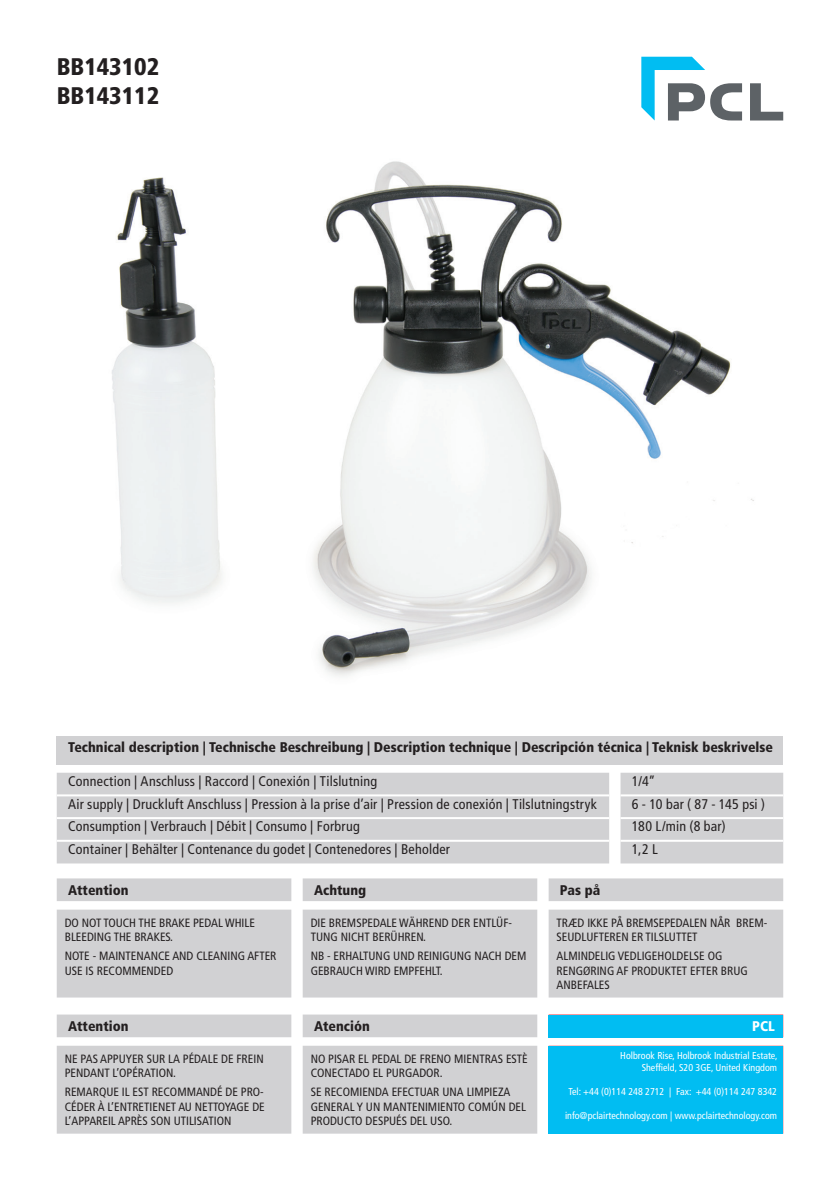
<style>
.page{position:relative;width:840px;height:1191px;background:#fff}
.page>*{position:absolute;margin:0;border:0;box-sizing:border-box;transform-origin:0 0}
.t1{font:900 condensed 24px "Frutiger LT Com";color:#231f20}
.Brød_ny{font:condensed 14px "Frutiger LT Com";letter-spacing:.02em;color:#231f20}
.t2{font:900 condensed 14px "Frutiger LT Com";color:#231f20}
.t3{font:900 condensed 14px "Frutiger LT Com";color:#fff}
.t4{font:condensed 12px/14.4px "Frutiger LT Com";color:#231f20}
.t5{font:condensed 12px "Frutiger LT Com";color:#fff}
.t6{font:condensed 10px "Frutiger LT Com";color:#fff}
</style>
<div class="page">
<div style="left:57px;top:736px;width:725px;height:28px;background:#d1d1d3"></div>
<div style="left:57px;top:772px;width:725px;height:91px;background:#d1d1d3"></div>
<hr style="left:57px;top:794px;width:552px;height:2px;background:#fff">
<hr style="left:57px;top:817px;width:552px;height:2px;background:#fff">
<hr style="left:57px;top:839px;width:552px;height:2px;background:#fff">
<hr style="left:620px;top:794px;width:162px;height:2px;background:#fff">
<hr style="left:620px;top:817px;width:162px;height:2px;background:#fff">
<hr style="left:620px;top:839px;width:162px;height:2px;background:#fff">
<svg style="left:57px;top:878px;width:725px;height:255px;fill:#d1d1d3"></svg>
<svg style="left:548px;top:1014px;width:234px;height:31px"></svg>
<div style="left:548px;top:1045px;width:234px;height:88px;background:#01bdf2"></div>
<div style="left:548px;top:1015px;width:234px;height:22px;background:#01bdf2"></div>
<svg style="left:641px;top:57px;width:141px;height:63px"></svg>
<img style="left:112px;top:161px;width:642px;height:515px">
<p class="t1" style="left:57px;top:52px;width:104px">BB143102</p>
<p class="t1" style="left:57px;top:81px;width:104px">BB143112</p>
<p class="t2" style="left:68px;top:738px;width:706px">Technical description | Technische Beschreibung | Description technique | Descripción técnica | Teknisk beskrivelse</p>
<p class="Brød_ny" style="left:68px;top:773px;width:310px">Connection | Anschluss | Raccord | Conexión | Tilslutning</p>
<p class="Brød_ny" style="left:631px;top:773px;width:25px">1/4”</p>
<p class="Brød_ny" style="left:68px;top:795px;width:530px">Air supply | Druckluft Anschluss | Pression à la prise d’air | Pression de conexión | Tilslutningstryk</p>
<p class="Brød_ny" style="left:631px;top:795px;width:134px">6 - 10 bar ( 87 - 145 psi )</p>
<p class="Brød_ny" style="left:68px;top:818px;width:293px">Consumption | Verbrauch | Débit | Consumo | Forbrug</p>
<p class="Brød_ny" style="left:631px;top:818px;width:95px">180 L/min (8 bar)</p>
<p class="Brød_ny" style="left:68px;top:841px;width:383px">Container | Behälter | Contenance du godet | Contenedores | Beholder</p>
<p class="Brød_ny" style="left:631px;top:841px;width:27px">1,2 L</p>
<p class="t2" style="left:68px;top:881px;width:62px">Attention</p>
<p class="t2" style="left:314px;top:881px;width:54px">Achtung</p>
<p class="t2" style="left:559px;top:881px;width:42px">Pas på</p>
<p class="t4" style="left:65px;top:915px;width:192px">DO NOT TOUCH THE BRAKE PEDAL WHILE<br>BLEEDING THE BRAKES.</p>
<p class="t4" style="left:65px;top:949px;width:213px">NOTE - MAINTENANCE AND CLEANING AFTER<br>USE IS RECOMMENDED</p>
<p class="t4" style="left:556px;top:915px;width:212px">TRÆD IKKE PÅ BREMSEPEDALEN NÅR BREM-<br>SEUDLUFTEREN ER TILSLUTTET</p>
<p class="t4" style="left:556px;top:949px;width:192px">ALMINDELIG VEDLIGEHOLDELSE OG<br>RENGØRING AF PRODUKTET EFTER BRUG<br>ANBEFALES</p>
<p class="t4" style="left:310px;top:915px;width:203px">DIE BREMSPEDALE WÄHREND DER ENTLÜF-<br>TUNG NICHT BERÜHREN.</p>
<p class="t4" style="left:310px;top:949px;width:217px">NB - ERHALTUNG UND REINIGUNG NACH DEM<br>GEBRAUCH WIRD EMPFEHLT.</p>
<p class="t2" style="left:68px;top:1017px;width:62px">Attention</p>
<p class="t2" style="left:314px;top:1017px;width:57px">Atención</p>
<p class="t4" style="left:65px;top:1051px;width:200px">NE PAS APPUYER SUR LA PÉDALE DE FREIN<br>PENDANT L’OPÉRATION.</p>
<p class="t4" style="left:65px;top:1085px;width:201px;text-align:justify">REMARQUE IL EST RECOMMANDÉ DE PRO-CÉDER À L’ENTRETIENET AU NETTOYAGE DE L’APPAREIL APRÈS SON UTILISATION</p>
<p class="t4" style="left:310px;top:1051px;width:218px">NO PISAR EL PEDAL DE FRENO MIENTRAS ESTÈ<br>CONECTADO EL PURGADOR.</p>
<p class="t4" style="left:310px;top:1085px;width:217px">SE RECOMIENDA EFECTUAR UNA LIMPIEZA<br>GENERAL Y UN MANTENIMIENTO COMÚN DEL<br>PRODUCTO DESPUÉS DEL USO.</p>
<p class="t3" style="left:751px;top:1018px;width:24px">PCL</p>
<p class="t6" style="left:620px;top:1050px;width:158px">Holbrook Rise, Holbrook Industrial Estate,</p>
<p class="t6" style="left:641px;top:1062px;width:137px">Sheffield, S20 3GE, United Kingdom</p>
<p class="t6" style="left:568px;top:1086px;width:210px">Tel: +44 (0)114 248 2712 | Fax: +44 (0)114 247 8342</p>
<p class="t6" style="left:564px;top:1110px;width:213px">info@pclairtechnology.com | www.pclairtechnology.com</p>
<p class="t5" style="left:619px;top:1051px;width:157px">Teknikervej 4, DK-8722 Hedensted</p>
<p class="t5" style="left:562px;top:1085px;width:213px">TEL +45 75 89 16 99 | FAX +45 75 89 11 67</p>
<p class="t5" style="left:645px;top:1114px;width:131px">salg@jwl.dk | www.jwl.dk</p>
</div>
